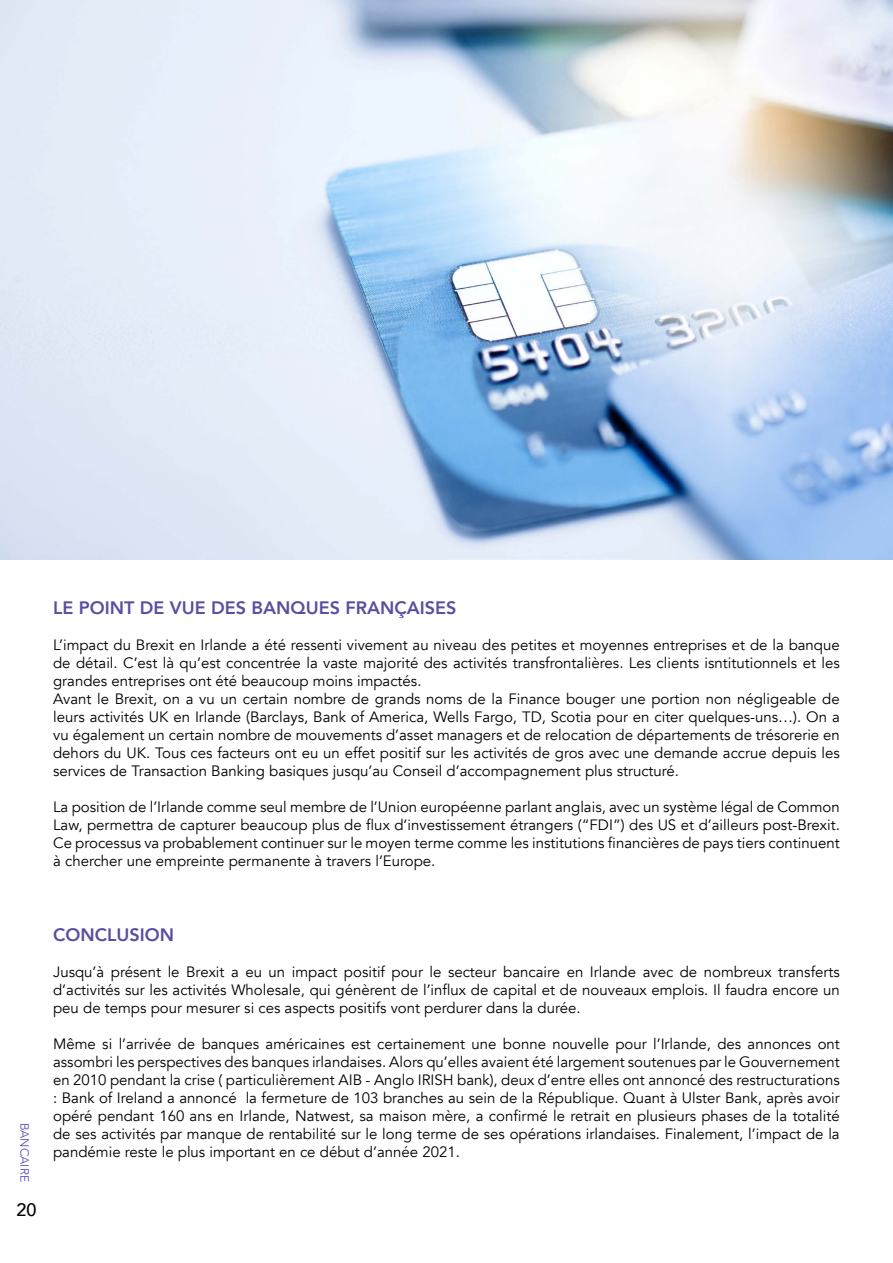
<style>
.page{position:relative;width:893px;height:1263px;background:#fff}
.page>*{position:absolute;margin:0;border:0;box-sizing:border-box;transform-origin:0 0}
.t1{font:800 18px "Avenir";color:#5a4ea0}
.t2{font:500 18px "Avenir";color:#000101}
.t3{font:15px/18px "Avenir";color:#000;text-align:justify}
.t4{font:300 12px "Avenir";color:#593ebe}
</style>
<div class="page">
<img style="left:0;top:0;width:893px;height:559px">
<p class="t1" style="left:53px;top:594px;width:405px">LE POINT DE VUE DES BANQUES FRANÇAISES</p>
<p class="t3" style="left:53px;top:636px;width:788px;text-align:left">L’impact du Brexit en Irlande a été ressenti vivement au niveau des petites et moyennes entreprises et de la banque de détail. C’est là qu’est concentrée la vaste majorité des activités transfrontalières. Les clients isntitutionnels et les grandes entreprises ont été beaucoup moins impactés.<br>Avant le Brexit, on a vu un certain nombre de grands noms de la Finance bouger une portion non négligeable de leurs activités UK en Irlande (Barclays, Bank of America, Wells Fargo, TD, Scotia pour en citer quelques-uns…). On a vu également un certain nombre de mouvements d’asset managers et de relocation de départements de trésorerie en dehors du UK. Tous ces facteurs ont eu un effet positif sur les activités de gros avec une demande accrue depuis les services de Transaction Banking basiques jusqu’au Conseil d’accompagnement plus structuré.</p>
<p class="t3" style="left:53px;top:798px;width:788px">La position de l’Irlande comme seul membre de l’Union européenne parlant anglais, avec un système légal de Common Law, permettra de capturer beaucoup plus de flux d’investissement étrangers (“FDI”) des US et d’ailleurs post-Brexit.<br>Ce processus va probablement continuer sur le moyen terme comme les institutions financières de pays tiers continuent à chercher une empreinte permanente à travers l’Europe.</p>
<p class="t4" style="left:32px;top:1122px;width:61px;rotate:90deg">BANCAIRE</p>
<p class="t2" style="left:16px;top:1194px;width:22px">20</p>
<p class="t1" style="left:53px;top:920px;width:122px">CONCLUSION</p>
<p class="t3" style="left:53px;top:963px;width:788px">Jusqu’à présent le Brexit a eu un impact positif pour le secteur bancaire en Irlande avec de nombreux transferts d’activités sur les activités Wholesale, qui génèrent de l’influx de capital et de nouveaux emplois. Il faudra encore un peu de temps pour mesurer si ces aspects positifs vont perdurer dans la durée.</p>
<p class="t3" style="left:53px;top:1035px;width:788px">Même si l’arrivée de banques américaines est certainement une bonne nouvelle pour l’Irlande, des annonces ont assombri les perspectives des banques irlandaises. Alors qu’elles avaient été largement soutenues par le Gouvernement en 2010 pendant la crise ( particulièrement AIB - Anglo IRISH bank), deux d’entre elles ont annoncé des restructurations : Bank of Ireland a annoncé la fermeture de 103 branches au sein de la République. Quant à Ulster Bank, après avoir opéré pendant 160 ans en Irlande, Natwest, sa maison mère, a confirmé le retrait en plusieurs phases de la totalité de ses activités par manque de rentabilité sur le long terme de ses opérations irlandaises. Finalement, l’impact de la pandémie reste le plus important en ce début d’année 2021.</p>
</div>
